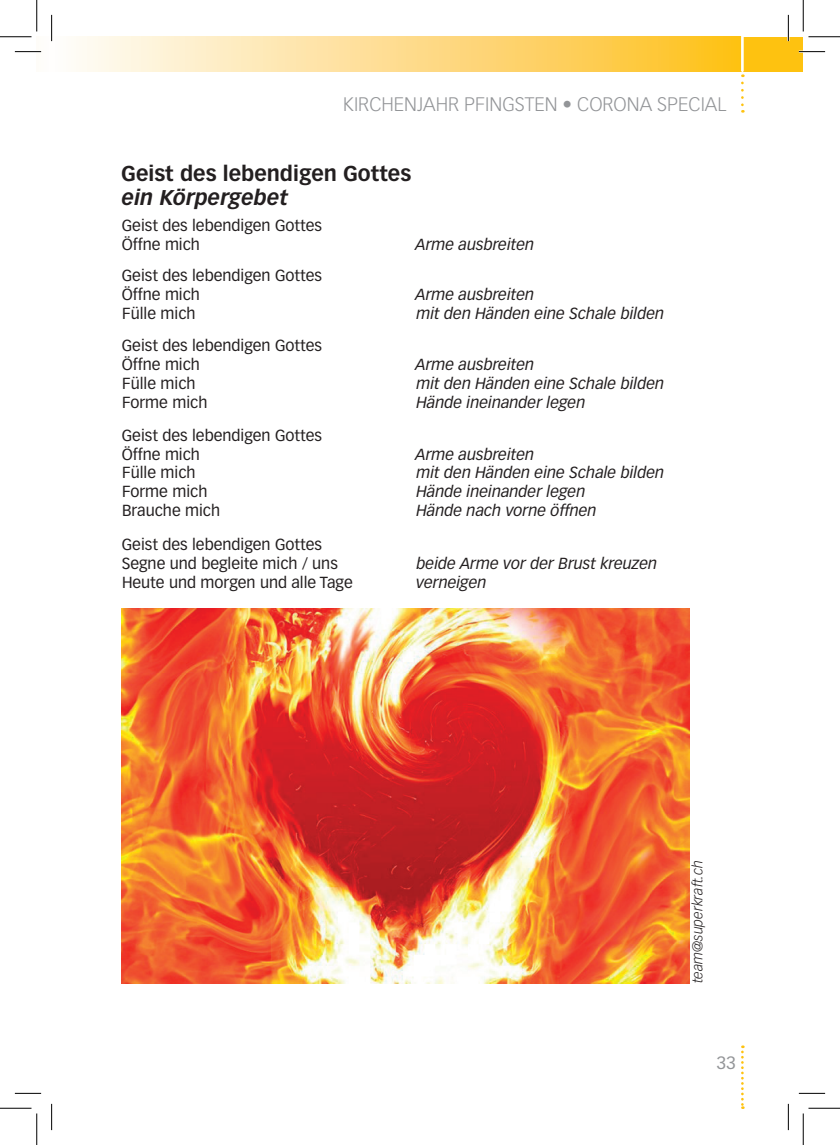
<style>
.page{position:relative;width:840px;height:1145px;background:#fff}
.page>*{position:absolute;margin:0;border:0;box-sizing:border-box;transform-origin:0 0}
.t1{font:700 21px "Vectora LT Pro";color:#231f20}
.t2{font:italic 700 21px "Vectora LT Pro";color:#231f20}
.t3{font:300 19.25px "Vectora LT Pro";color:#939598}
.t4{font:17.5px "Vectora LT Pro";color:#939598}
.t5{font:15.75px/18.9px "Vectora LT Pro";color:#231f20}
.t6{font:italic 15.75px/18.9px "Vectora LT Pro";color:#231f20}
.t7{font:italic 300 14px "Vectora LT Pro";color:#231f20}
</style>
<div class="page">
<div style="left:52px;top:37px;width:689px;height:34px;background:linear-gradient(to right,#fefcfe,#febf1d)"></div>
<div style="left:744px;top:37px;width:59px;height:34px;background:#fec210"></div>
<svg style="left:741px;top:83px;width:3px;height:30px"></svg>
<div style="left:37px;top:37px;width:15px;height:34px;background:#fefdfb"></div>
<svg style="left:741px;top:1045px;width:3px;height:63px"></svg>
<img style="left:121px;top:609px;width:568px;height:375px">
<hr style="left:15px;top:51px;width:26px;height:2px;background:#fff">
<hr style="left:799px;top:51px;width:26px;height:2px;background:#fff">
<hr style="left:51px;top:15px;width:2px;height:26px;background:#fff">
<hr style="left:787px;top:15px;width:2px;height:26px;background:#fff">
<svg style="left:15px;top:51px;width:26px;height:1px"></svg>
<svg style="left:799px;top:51px;width:26px;height:1px"></svg>
<svg style="left:15px;top:1093px;width:26px;height:1px"></svg>
<svg style="left:799px;top:1093px;width:26px;height:1px"></svg>
<svg style="left:51px;top:15px;width:1px;height:26px"></svg>
<svg style="left:51px;top:1104px;width:1px;height:26px"></svg>
<svg style="left:788px;top:15px;width:1px;height:26px"></svg>
<svg style="left:788px;top:1104px;width:1px;height:26px"></svg>
<hr style="left:0;top:36px;width:32px;height:1px;background:#000">
<hr style="left:808px;top:36px;width:32px;height:1px;background:#000">
<hr style="left:0;top:1108px;width:32px;height:1px;background:#000">
<hr style="left:808px;top:1108px;width:32px;height:1px;background:#000">
<hr style="left:36px;top:0;width:1px;height:31px;background:#000">
<hr style="left:36px;top:1113px;width:1px;height:32px;background:#000">
<hr style="left:803px;top:0;width:1px;height:31px;background:#000">
<hr style="left:803px;top:1113px;width:1px;height:32px;background:#000">
<p class="t3" style="left:343px;top:93px;width:384px">KIRCHENJAHR PFINGSTEN • CORONA SPECIAL</p>
<h1 class="t1" style="left:121px;top:161px;width:291px">Geist des lebendigen Gottes</h1>
<h1 class="t2" style="left:122px;top:185px;width:168px">ein Körpergebet</h1>
<p class="t5" style="left:122px;top:216px;width:202px">Geist des lebendigen Gottes<br>Öffne mich</p>
<p class="t5" style="left:122px;top:266px;width:202px">Geist des lebendigen Gottes<br>Öffne mich<br>Fülle mich</p>
<p class="t5" style="left:122px;top:336px;width:202px">Geist des lebendigen Gottes<br>Öffne mich<br>Fülle mich<br>Forme mich</p>
<p class="t5" style="left:122px;top:426px;width:202px">Geist des lebendigen Gottes<br>Öffne mich<br>Fülle mich<br>Forme mich<br>Brauche mich</p>
<p class="t5" style="left:122px;top:535px;width:233px">Geist des lebendigen Gottes<br>Segne und begleite mich / uns<br>Heute und morgen und alle Tage</p>
<p class="t6" style="left:415px;top:235px;width:121px">Arme ausbreiten</p>
<p class="t6" style="left:415px;top:285px;width:251px">Arme ausbreiten<br>mit den Händen eine Schale bilden</p>
<p class="t6" style="left:415px;top:355px;width:251px">Arme ausbreiten<br>mit den Händen eine Schale bilden<br>Hände ineinander legen</p>
<p class="t6" style="left:415px;top:445px;width:251px">Arme ausbreiten<br>mit den Händen eine Schale bilden<br>Hände ineinander legen<br>Hände nach vorne öffnen</p>
<p class="t6" style="left:416px;top:554px;width:243px">beide Arme vor der Brust kreuzen verneigen</p>
<p class="t7" style="left:689px;top:983px;width:124px;rotate:-90deg">team@superkraft.ch</p>
<p class="t4" style="left:716px;top:1052px;width:21px">33</p>
</div>
